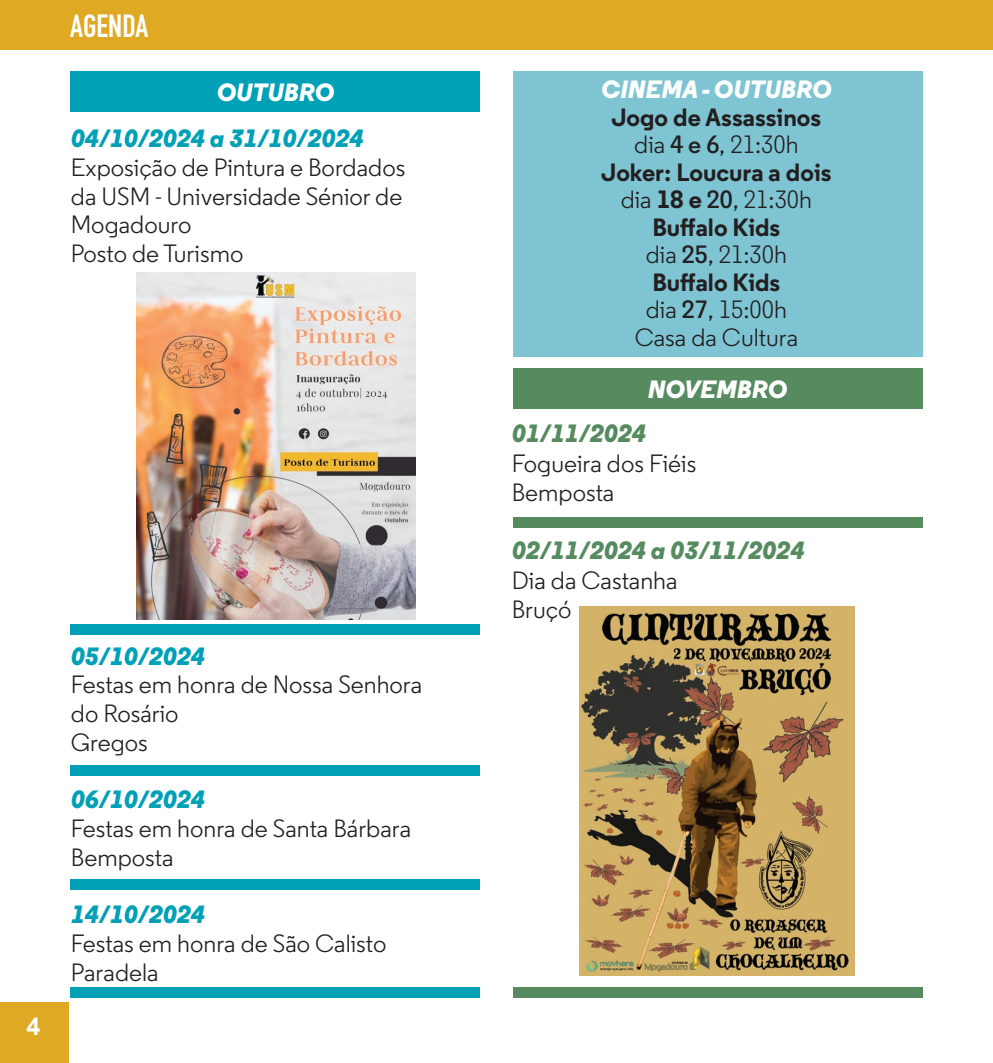
<style>
.page{position:relative;width:993px;height:1063px;background:#fff}
.page>*{position:absolute;margin:0;border:0;box-sizing:border-box;transform-origin:0 0}
.t1{font:31.5px "DIN Engschrift Std";color:#fff}
.t2{font:25px/28.8px "Regular";color:#231f20}
.t3{font:700 25px/27.5px "Regular";color:#231f20;text-align:center}
.t4{font:italic 800 25px "Regular";color:#00a0b6}
.t5{font:italic 800 25px "Regular";color:#568b5f}
.t6{font:italic 800 25px "Regular";color:#fff}
.t7{font:700 25px "Arial";color:#fff}
.s1{font-weight:400}
.s2{font-weight:600}
</style>
<div class="page">
<div style="left:0;top:0;width:992px;height:50px;background:#dfa924"></div>
<div style="left:0;top:1002px;width:69px;height:61px;background:#dfa924"></div>
<img style="left:579px;top:606px;width:275px;height:370px">
<div style="left:71px;top:879px;width:409px;height:10px;background:#00a0b6"></div>
<img style="left:136px;top:273px;width:279px;height:347px">
<div style="left:71px;top:71px;width:409px;height:41px;background:#00a0b6"></div>
<div style="left:71px;top:766px;width:409px;height:10px;background:#00a0b6"></div>
<div style="left:513px;top:368px;width:408px;height:41px;background:#568b5f"></div>
<div style="left:513px;top:987px;width:408px;height:10px;background:#568b5f"></div>
<div style="left:71px;top:625px;width:409px;height:10px;background:#00a0b6"></div>
<div style="left:513px;top:517px;width:408px;height:11px;background:#568b5f"></div>
<div style="left:513px;top:71px;width:408px;height:286px;background:#7ec4d3"></div>
<div style="left:71px;top:987px;width:409px;height:10px;background:#00a0b6"></div>
<p class="t1" style="left:70px;top:7px;width:80px">AGENDA</p>
<p class="t6" style="left:216px;top:76px;width:119px">OUTUBRO</p>
<p class="t4" style="left:71px;top:122px;width:294px">04/10/2024 a 31/10/2024</p>
<p class="t2" style="left:71px;top:153px;width:336px">Exposição de Pintura e Bordados da USM - Universidade Sénior de<br>Mogadouro<br>Posto de Turismo</p>
<p class="t7" style="left:26px;top:1010px;width:15px">4</p>
<p class="t4" style="left:71px;top:640px;width:135px">05/10/2024</p>
<p class="t2" style="left:71px;top:670px;width:353px">Festas em honra de Nossa Senhora do Rosário<br>Gregos</p>
<p class="t4" style="left:71px;top:783px;width:135px">06/10/2024</p>
<p class="t2" style="left:71px;top:814px;width:342px">Festas em honra de Santa Bárbara<br>Bemposta</p>
<p class="t4" style="left:71px;top:898px;width:135px">14/10/2024</p>
<p class="t2" style="left:71px;top:929px;width:317px">Festas em honra de São Calisto<br>Paradela</p>
<p class="t6" style="left:601px;top:73px;width:231px">CINEMA - OUTUBRO</p>
<p class="t3" style="left:601px;top:103px;width:232px">Jogo de Assassinos <span class="s1">dia</span> <span class="s2">4 e 6</span><span class="s1">, 21:30h<br></span>Joker: Loucura a dois <span class="s1">dia</span> 18 e <span class="s2">20</span><span class="s1">, 21:30h<br></span>Buffalo Kids<br><span class="s1">dia</span> <span class="s2">25</span><span class="s1">, 21:30h<br></span>Buffalo Kids<br><span class="s1">dia</span> <span class="s2">27</span><span class="s1">, 15:00h<br>Casa da Cultura</span></p>
<p class="t6" style="left:647px;top:373px;width:141px">NOVEMBRO</p>
<p class="t5" style="left:511px;top:417px;width:135px">01/11/2024</p>
<p class="t2" style="left:511px;top:448px;width:186px">Fogueira dos Fiéis<br>Bemposta</p>
<p class="t5" style="left:511px;top:534px;width:294px">02/11/2024 a 03/11/2024</p>
<p class="t2" style="left:511px;top:565px;width:167px">Dia da Castanha<br>Bruçó</p>
</div>
